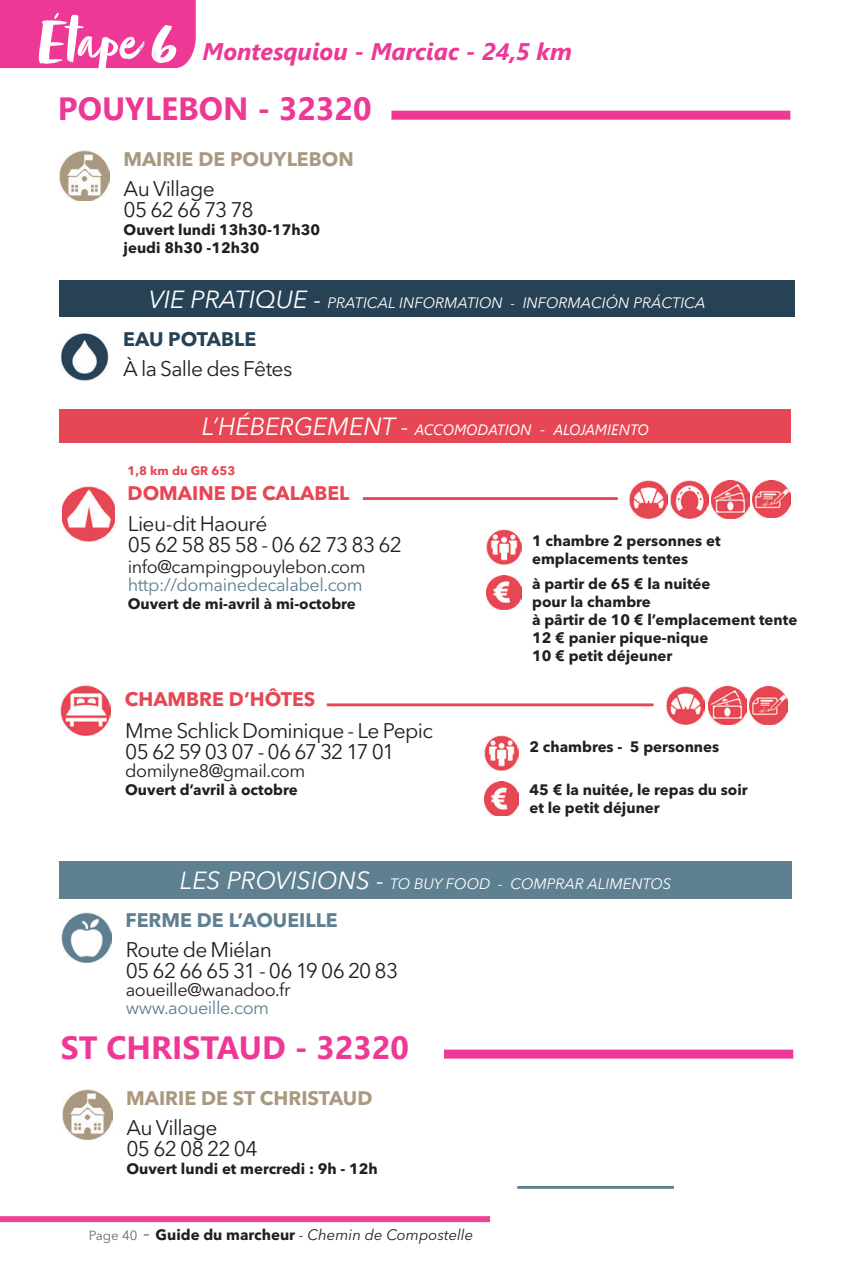
<style>
.page{position:relative;width:851px;height:1276px;background:#fff}
.page>*{position:absolute;margin:0;border:0;box-sizing:border-box;transform-origin:0 0}
.t1{font:66px "Zooja Pro";color:#fff}
.t2{font:700 32.1px "Segoe UI";color:#ed3896}
.t3{font:italic 700 24px "Segoe UI";color:#ed3896}
.t4{font:21px/21px "Avenir Next LT Pro";letter-spacing:-.03em;color:#231f20}
.t5{font:700 19.5px "Avenir Next LT Pro";color:#aa9980}
.t6{font:700 19.5px "Avenir Next LT Pro";color:#e74654}
.t7{font:700 19.5px "Avenir Next LT Pro";color:#5f8091}
.t8{font:700 19.5px "Avenir Next LT Pro";color:#274255}
.t9{font:18px "Avenir Next LT Pro";letter-spacing:-.025em;color:#231f20}
.t10{font:18px "Avenir Next LT Pro";letter-spacing:-.025em;color:#5f8091}
.t11{font:700 15px/18px "Avenir Next LT Pro";color:#231f20}
.t12{font:italic 15px "Avenir Next LT Pro";color:#fff}
.t13{font:italic 15px "Avenir Next LT Pro";color:#231f20}
.t14{font:italic 15px "Segoe UI";color:#fff}
.t15{font:700 12.3px "Avenir Next LT Pro";color:#e74654}
.s1{font-size:24.6px}
.s2{font-family:"Avenir Next LT Pro";font-size:24.6px}
.s3{font-style:normal;font-size:13.2px;color:#6b6b6e}
.s4{font-family:"Minion Pro";font-style:normal;font-size:22.5px;color:#6b6b6e}
.s5{font-weight:700;font-style:normal}
</style>
<div class="page">
<div style="left:0;top:1216px;width:490px;height:6px;background:#ed4298"></div>
<div style="left:0;top:0;width:196px;height:68px;background:#ed3896"></div>
<img style="left:62px;top:486px;width:53px;height:55px">
<hr style="left:363px;top:497px;width:254px;height:3px;background:#e74654">
<hr style="left:327px;top:703px;width:326px;height:3px;background:#e74654">
<img style="left:486px;top:529px;width:35px;height:35px">
<img style="left:486px;top:575px;width:35px;height:34px">
<img style="left:484px;top:736px;width:34px;height:34px">
<img style="left:484px;top:781px;width:34px;height:35px">
<img style="left:61px;top:912px;width:50px;height:50px">
<hr style="left:517px;top:1186px;width:156px;height:2px;background:#5f8091">
<div style="left:444px;top:1049px;width:349px;height:9px;background:#ed3896"></div>
<img style="left:62px;top:1090px;width:50px;height:49px">
<div style="left:391px;top:111px;width:399px;height:9px;background:#ed3896"></div>
<img style="left:59px;top:151px;width:50px;height:50px">
<img style="left:61px;top:333px;width:48px;height:48px">
<img style="left:61px;top:685px;width:50px;height:50px">
<img style="left:711px;top:480px;width:38px;height:38px">
<img style="left:708px;top:686px;width:38px;height:38px">
<img style="left:629px;top:480px;width:38px;height:38px">
<img style="left:666px;top:686px;width:38px;height:38px">
<img style="left:752px;top:480px;width:38px;height:38px">
<img style="left:749px;top:686px;width:38px;height:38px">
<img style="left:670px;top:480px;width:38px;height:38px">
<div style="left:60px;top:409px;width:730px;height:34px;background:#e74654"></div>
<div style="left:60px;top:280px;width:734px;height:37px;background:#274255"></div>
<div style="left:60px;top:861px;width:731px;height:37px;background:#5f8091"></div>
<h1 class="t1" style="left:37px;top:2px;width:140px">Étape 6</h1>
<h3 class="t3" style="left:202px;top:28px;width:371px">Montesquiou - Marciac - 24,5 km</h3>
<h2 class="t2" style="left:58px;top:78px;width:315px">POUYLEBON - 32320</h2>
<h3 class="t5" style="left:123px;top:147px;width:232px">MAIRIE DE POUYLEBON</h3>
<h3 class="t4" style="left:124px;top:178px;width:131px">Au Village<br>05 62 66 73 78</h3>
<p class="t11" style="left:124px;top:220px;width:198px">Ouvert lundi 13h30-17h30 jeudi 8h30 -12h30</p>
<p class="t12" style="left:149px;top:293px;width:558px"><span class="s1">VIE PRATIQUE -</span> PRATICAL INFORMATION - INFORMACIÓN PRÁCTICA</p>
<h3 class="t8" style="left:123px;top:327px;width:134px">EAU POTABLE</h3>
<h3 class="t4" style="left:123px;top:358px;width:171px">À la Salle des Fêtes</h3>
<p class="t14" style="left:202px;top:416px;width:448px"><span class="s2">L’HÉBERGEMENT -</span> ACCOMODATION - ALOJAMIENTO</p>
<p class="t15" style="left:127px;top:463px;width:109px">1,8 km du GR 653</p>
<h3 class="t6" style="left:127px;top:481px;width:223px">DOMAINE DE CALABEL</h3>
<h3 class="t4" style="left:128px;top:513px;width:276px">Lieu-dit Haouré<br>05 62 58 85 58 - 06 62 73 83 62</h3>
<p class="t9" style="left:128px;top:556px;width:239px">info@campingpouylebon.com</p>
<p class="t10" style="left:128px;top:574px;width:236px">http://domainedecalabel.com</p>
<p class="t11" style="left:128px;top:595px;width:229px">Ouvert de mi-avril à mi-octobre</p>
<h3 class="t6" style="left:125px;top:687px;width:192px">CHAMBRE D’HÔTES</h3>
<h3 class="t4" style="left:125px;top:720px;width:309px">Mme Schlick Dominique - Le Pepic<br>05 62 59 03 07 - 06 67 32 17 01</h3>
<p class="t9" style="left:125px;top:760px;width:182px">domilyne8@gmail.com</p>
<p class="t11" style="left:125px;top:780px;width:174px">Ouvert d’avril à octobre</p>
<p class="t11" style="left:532px;top:531px;width:190px">1 chambre 2 personnes et emplacements tentes</p>
<p class="t11" style="left:532px;top:574px;width:267px">à partir de 65 € la nuitée<br>pour la chambre<br>à pârtir de 10 € l’emplacement tente<br>12 € panier pique-nique<br>10 € petit déjeuner</p>
<p class="t11" style="left:529px;top:738px;width:191px">2 chambres - 5 personnes</p>
<p class="t11" style="left:529px;top:781px;width:220px">45 € la nuitée, le repas du soir et le petit déjuner</p>
<p class="t12" style="left:180px;top:874px;width:493px"><span class="s1">LES PROVISIONS -</span> TO BUY FOOD - COMPRAR ALIMENTOS</p>
<h3 class="t7" style="left:125px;top:908px;width:214px">FERME DE L’AOUEILLE</h3>
<h3 class="t4" style="left:126px;top:939px;width:274px">Route de Miélan<br>05 62 66 65 31 - 06 19 06 20 83</h3>
<p class="t9" style="left:126px;top:979px;width:166px">aoueille@wanadoo.fr</p>
<p class="t10" style="left:126px;top:997px;width:145px">www.aoueille.com</p>
<h2 class="t2" style="left:61px;top:1017px;width:349px">ST CHRISTAUD - 32320</h2>
<h3 class="t5" style="left:126px;top:1086px;width:248px">MAIRIE DE ST CHRISTAUD</h3>
<h3 class="t4" style="left:126px;top:1116px;width:133px">Au Village<br>05 62 08 22 04</h3>
<p class="t11" style="left:126px;top:1159px;width:253px">Ouvert lundi et mercredi : 9h - 12h</p>
<p class="t13" style="left:89px;top:1226px;width:386px"><span class="s3">Page 40</span> <span class="s4">-</span> <span class="s5">Guide du marcheur</span> - Chemin de Compostelle</p>
</div>
